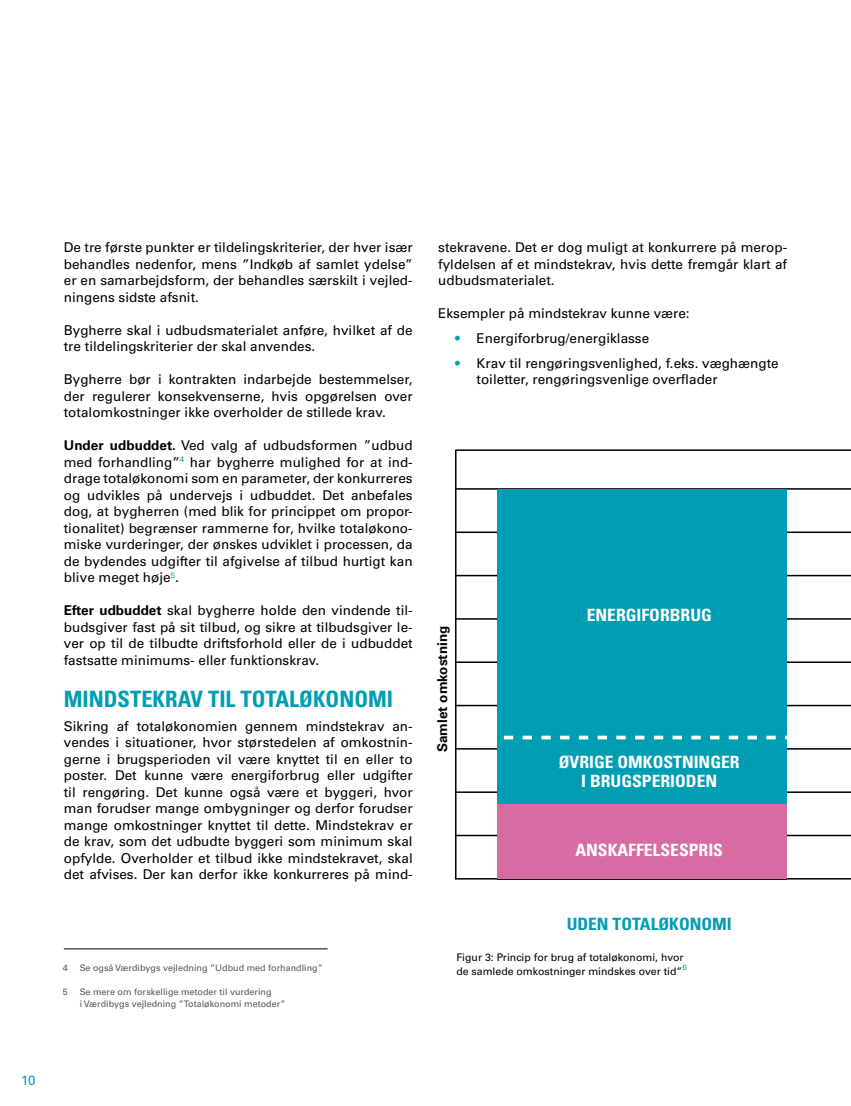
<style>
.page{position:relative;width:851px;height:1106px;background:#fff}
.page>*{position:absolute;margin:0;border:0;box-sizing:border-box;transform-origin:0 0}
.t1{font:700 condensed 22.5px "Univers LT Std";color:#009db3}
.t2{font:700 condensed 16.95px/18.8px "Univers LT Std";color:#fff;text-align:center;scale:1.04 1}
.t3{font:700 condensed 16.95px "Univers LT Std";color:#009db3;scale:1.04 1}
.t4{font:13.5px/16.5px "Univers LT Std";color:#000;text-align:justify}
.t5{font:700 13.5px "Univers LT Std";color:#000}
.t6{font:13.5px "Univers LT Std";color:#009db3}
.t7{font:10.5px/13.5px "Univers LT Std";color:#000}
.t8{font:9px/12px "Univers LT Std";color:#575756}
.s1{font-weight:700}
.s2{color:#009db3}
</style>
<div class="page">
<hr style="left:64px;top:948px;width:263px;height:1px;background:#000">
<hr style="left:455px;top:704px;width:395px;height:2px;background:#000">
<hr style="left:455px;top:748px;width:395px;height:1px;background:#000">
<hr style="left:455px;top:791px;width:395px;height:2px;background:#000">
<hr style="left:455px;top:834px;width:395px;height:2px;background:#000">
<hr style="left:455px;top:878px;width:395px;height:1px;background:#000">
<hr style="left:455px;top:531px;width:395px;height:2px;background:#000">
<hr style="left:455px;top:488px;width:395px;height:1px;background:#000">
<hr style="left:455px;top:575px;width:395px;height:1px;background:#000">
<hr style="left:455px;top:618px;width:395px;height:1px;background:#000">
<hr style="left:455px;top:661px;width:395px;height:2px;background:#000">
<div style="left:497px;top:489px;width:289px;height:314px;background:#009db3"></div>
<div style="left:497px;top:803px;width:289px;height:75px;background:#d86ba1"></div>
<svg style="left:503px;top:735px;width:283px;height:4px"></svg>
<hr style="left:455px;top:450px;width:1px;height:429px;background:#000">
<hr style="left:455px;top:449px;width:395px;height:2px;background:#000">
<p class="t6" style="left:21px;top:1071px;width:16px">10</p>
<p class="t4" style="left:64px;top:239px;width:350px">De tre første punkter er tildelingskriterier, der hver især behandles nedenfor, mens ”Indkøb af samlet ydelse” er en samarbejdsform, der behandles særskilt i vejled&shy;ningens sidste afsnit.</p>
<p class="t4" style="left:64px;top:322px;width:350px">Bygherre skal i udbudsmaterialet anføre, hvilket af de tre tildelingskriterier der skal anvendes.</p>
<p class="t4" style="left:64px;top:371px;width:350px">Bygherre bør i kontrakten indarbejde bestemmelser, der regulerer konsekvenserne, hvis opgørelsen over totalomkostninger ikke overholder de stillede krav.</p>
<p class="t4" style="left:64px;top:437px;width:350px"><span class="s1">Under udbuddet.</span> Ved valg af udbudsformen ”udbud med forhandling”<sup>4</sup> har bygherre mulighed for at ind&shy;drage totaløkonomi som en parameter, der konkurreres og udvikles på undervejs i udbuddet. Det anbefales dog, at bygherren (med blik for princippet om propor&shy;tionalitet) begrænser rammerne for, hvilke totaløkono&shy;miske vurderinger, der ønskes udviklet i processen, da de bydendes udgifter til afgivelse af tilbud hurtigt kan blive meget høje<sup>5</sup>.</p>
<p class="t4" style="left:64px;top:602px;width:350px"><span class="s1">Efter udbuddet</span> skal bygherre holde den vindende til&shy;budsgiver fast på sit tilbud, og sikre at tilbudsgiver le&shy;ver op til de tilbudte driftsforhold eller de i udbuddet fastsatte minimums- eller funktionskrav.</p>
<h1 class="t1" style="left:64px;top:685px;width:331px">MINDSTEKRAV TIL TOTALØKONOMI</h1>
<p class="t4" style="left:64px;top:718px;width:350px">Sikring af totaløkonomien gennem mindstekrav an&shy;vendes i situationer, hvor størstedelen af omkostnin&shy;gerne i brugsperioden vil være knyttet til en eller to poster. Det kunne være energiforbrug eller udgifter til rengøring. Det kunne også være et byggeri, hvor man forudser mange ombygninger og derfor forudser mange omkostninger knyttet til dette. Mindstekrav er de krav, som det udbudte byggeri som minimum skal opfylde. Overholder et tilbud ikke mindstekravet, skal det afvises. Der kan derfor ikke konkurreres på mind-</p>
<p class="t8" style="left:63px;top:962px;width:7px">4</p>
<p class="t8" style="left:80px;top:962px;width:244px">Se også Værdibygs vejledning ”Udbud med forhandling”</p>
<p class="t8" style="left:63px;top:986px;width:7px">5</p>
<p class="t8" style="left:80px;top:986px;width:207px">Se mere om forskellige metoder til vurdering<br>i Værdibygs vejledning ”Totaløkonomi metoder”</p>
<p class="t4" style="left:438px;top:239px;width:350px">stekravene. Det er dog muligt at konkurrere på merop&shy;fyldelsen af et mindstekrav, hvis dette fremgår klart af udbudsmaterialet.</p>
<p class="t4" style="left:438px;top:305px;width:253px">Eksempler på mindstekrav kunne være:</p>
<p class="t4" style="left:455px;top:330px;width:195px"><span class="s2">•</span> Energiforbrug/energiklasse</p>
<p class="t4" style="left:476px;top:355px;width:303px;text-indent:-21px"><span class="s2">•</span> Krav til rengøringsvenlighed, f.eks. væghængte toiletter, rengøringsvenlige overflader</p>
<p class="t5" style="left:434px;top:752px;width:128px;rotate:-90deg">Samlet omkostning</p>
<p class="t2" style="left:586px;top:606px;width:122px">ENERGIFORBRUG</p>
<p class="t2" style="left:558px;top:752px;width:175px">ØVRIGE OMKOSTNINGER<br>I BRUGSPERIODEN</p>
<p class="t2" style="left:575px;top:840px;width:143px">ANSKAFFELSESPRIS</p>
<p class="t3" style="left:566px;top:913px;width:160px">UDEN TOTALØKONOMI</p>
<p class="t7" style="left:456px;top:950px;width:232px">Figur 3: Princip for brug af totaløkonomi, hvor de samlede omkostninger mindskes over tid”<sup>6</sup></p>
</div>
